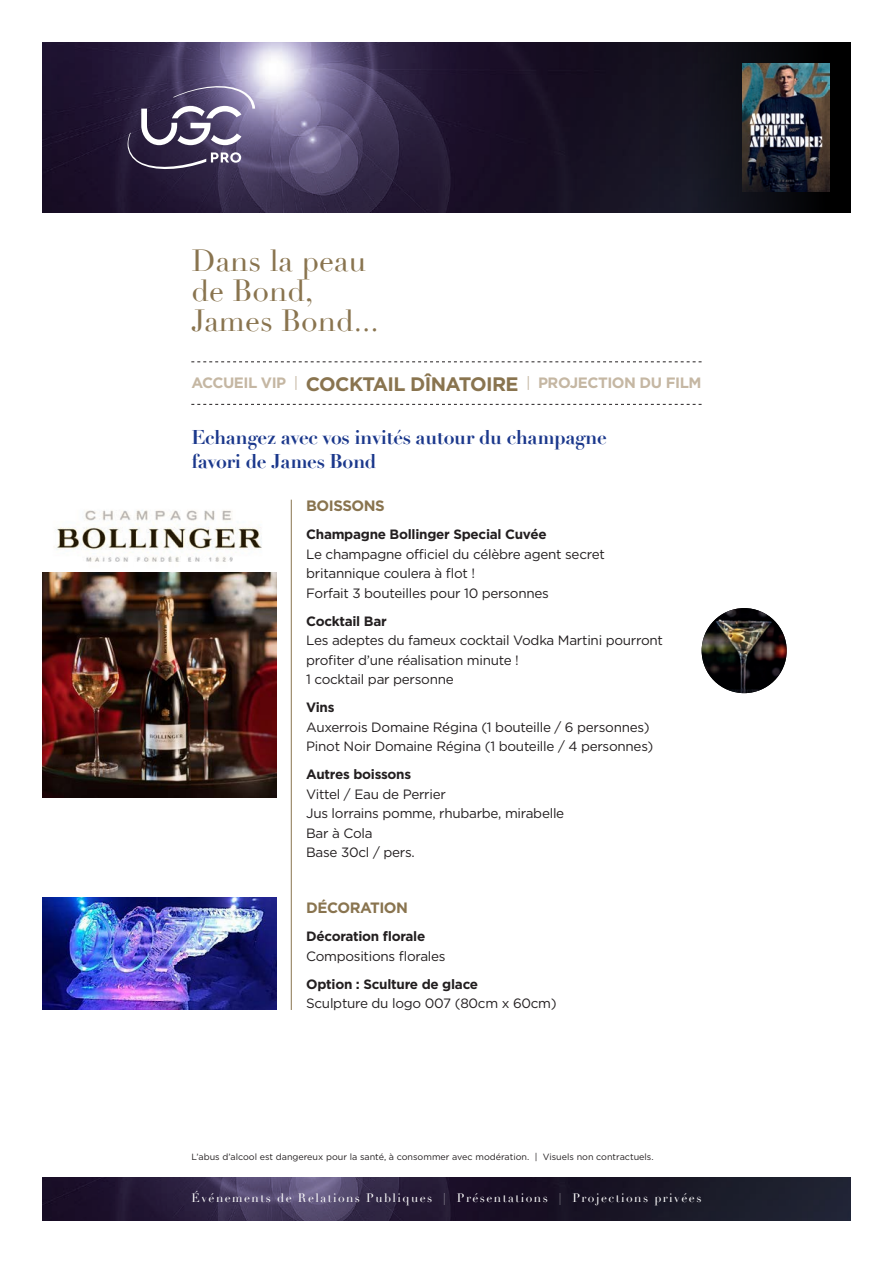
<style>
.page{position:relative;width:893px;height:1263px;background:#fff}
.page>*{position:absolute;margin:0;border:0;box-sizing:border-box;transform-origin:0 0}
.t1{font:30px/30px "Didot";color:#89744f}
.t2{font:700 19.5px/24px "Didot";letter-spacing:-.02em;color:#1b388c}
.t3{font:700 15px "Gotham";letter-spacing:-.03em;color:#c5b7a3}
.t4{font:700 15px "Gotham";letter-spacing:-.03em;color:#89744f}
.t5{font:13.5px/19.5px "Gotham";letter-spacing:-.02em;color:#231f20}
.t6{font:700 13.5px "Gotham";letter-spacing:-.02em;color:#231f20}
.t7{font:12px "Didot";letter-spacing:.12em;color:#fff}
.t8{font:9px "Gotham";color:#231f20}
.s1{font-weight:400}
.s2{font-size:19.5px;color:#89744f}
</style>
<div class="page">
<img style="left:43px;top:510px;width:233px;height:287px">
<img style="left:43px;top:897px;width:233px;height:113px">
<img style="left:43px;top:1178px;width:807px;height:42px">
<svg style="left:191px;top:361px;width:511px;height:1px"></svg>
<svg style="left:191px;top:404px;width:511px;height:1px"></svg>
<img style="left:43px;top:43px;width:616px;height:170px">
<svg style="left:127px;top:82px;width:128px;height:90px"></svg>
<hr style="left:291px;top:500px;width:1px;height:510px;background:#89744f">
<img style="left:702px;top:608px;width:85px;height:85px;border-radius:43px">
<div style="left:659px;top:43px;width:191px;height:170px;background:linear-gradient(to right,#1a1928,#040706)"></div>
<img style="left:742px;top:64px;width:87px;height:127px">
<h1 class="t1" style="left:191px;top:246px;width:189px">Dans la peau de Bond,<br>James Bond...</h1>
<p class="t3" style="left:191px;top:374px;width:512px">ACCUEIL VIP <span class="s1">|</span> <span class="s2">COCKTAIL DÎNATOIRE</span> <span class="s1">|</span> PROJECTION DU FILM</p>
<h2 class="t2" style="left:191px;top:425px;width:417px">Echangez avec vos invités autour du champagne favori de James Bond</h2>
<p class="t4" style="left:306px;top:497px;width:80px">BOISSONS</p>
<p class="t6" style="left:306px;top:526px;width:242px">Champagne Bollinger Special Cuvée</p>
<p class="t5" style="left:306px;top:544px;width:300px">Le champagne officiel du célèbre agent secret britannique coulera à flot !<br>Forfait 3 bouteilles pour 10 personnes</p>
<p class="t6" style="left:306px;top:613px;width:82px">Cocktail Bar</p>
<p class="t5" style="left:306px;top:631px;width:358px">Les adeptes du fameux cocktail Vodka Martini pourront profiter d’une réalisation minute !<br>1 cocktail par personne</p>
<p class="t6" style="left:306px;top:699px;width:30px">Vins</p>
<p class="t5" style="left:306px;top:717px;width:349px">Auxerrois Domaine Régina (1 bouteille / 6 personnes)<br>Pinot Noir Domaine Régina (1 bouteille / 4 personnes)</p>
<p class="t6" style="left:306px;top:766px;width:107px">Autres boissons</p>
<p class="t5" style="left:306px;top:784px;width:260px">Vittel / Eau de Perrier<br>Jus lorrains pomme, rhubarbe, mirabelle<br>Bar à Cola<br>Base 30cl / pers.</p>
<p class="t4" style="left:306px;top:899px;width:103px">DÉCORATION</p>
<p class="t6" style="left:306px;top:928px;width:121px">Décoration florale</p>
<p class="t5" style="left:306px;top:946px;width:141px">Compositions florales</p>
<p class="t6" style="left:306px;top:976px;width:174px">Option : Sculture de glace</p>
<p class="t5" style="left:306px;top:994px;width:252px">Sculpture du logo 007 (80cm x 60cm)</p>
<p class="t8" style="left:191px;top:1151px;width:464px">L’abus d’alcool est dangereux pour la santé, à consommer avec modération. | Visuels non contractuels.</p>
<p class="t7" style="left:192px;top:1190px;width:511px">Événements de Relations Publiques | Présentations | Projections privées</p>
</div>
